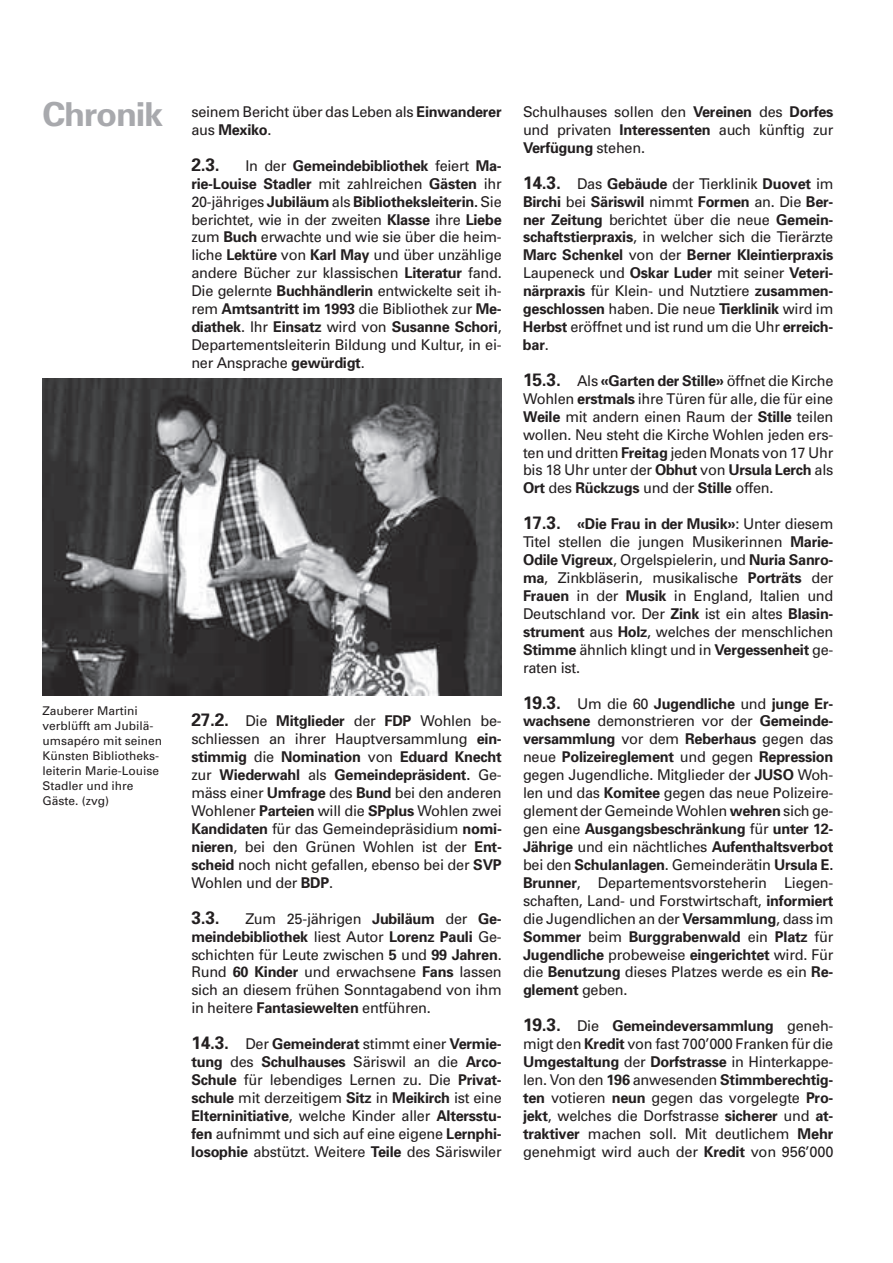
<style>
.page{position:relative;width:893px;height:1263px;background:#fff}
.page>*{position:absolute;margin:0;border:0;box-sizing:border-box;transform-origin:0 0}
.t1{font:700 33px "Univers";letter-spacing:-.035em;color:#a8a9ad;scale:1.04 1}
.t2{font:700 18px "Univers";color:#231f20}
.t3{font:14.85px/17.9px "Univers";letter-spacing:-.015em;color:#231f20;text-align:justify}
.t4{font:700 14.85px/17.9px "Univers";letter-spacing:-.015em;color:#231f20;text-align:justify}
.t5{font:12px/15px "Univers";color:#231f20}
.s1{font-weight:700}
.s2{font-weight:700;font-size:18px}
.s3{font-size:18px}
.s4{font-weight:400}
</style>
<div class="page">
<img style="left:43px;top:378px;width:459px;height:317px">
<h1 class="t1" style="left:43px;top:102px;width:118px">Chronik</h1>
<p class="t3" style="left:191px;top:104px;width:312px">seinem Bericht über das Leben als <span class="s1">Einwanderer </span>aus <span class="s1">Mexiko</span>.</p>
<p class="t2" style="left:191px;top:158px;width:30px">2.3.</p>
<p class="t3" style="left:191px;top:158px;width:312px;text-indent:54px">In der <span class="s1">Gemeindebibliothek</span> feiert <span class="s1">Ma&shy;rie-Louise Stadler</span> mit zahlreichen <span class="s1">Gästen</span> ihr 20-jähriges <span class="s1">Jubiläum</span> als <span class="s1">Bibliotheksleiterin.</span> Sie berichtet, wie in der zweiten <span class="s1">Klasse</span> ihre <span class="s1">Liebe </span>zum <span class="s1">Buch</span> erwachte und wie sie über die heim&shy;liche <span class="s1">Lektüre</span> von <span class="s1">Karl May</span> und über unzählige andere Bücher zur klassischen <span class="s1">Literatur</span> fand.<br>Die gelernte <span class="s1">Buchhändlerin</span> entwickelte seit ih&shy;rem <span class="s1">Amtsantritt im 1993</span> die Bibliothek zur <span class="s1">Me&shy;diathek</span>. Ihr <span class="s1">Einsatz</span> wird von <span class="s1">Susanne Schori</span>, Departementsleiterin Bildung und Kultur, in ei&shy;ner Ansprache <span class="s1">gewürdigt</span>.</p>
<p class="t5" style="left:43px;top:705px;width:121px">Zauberer Martini verblüfft am Jubilä&shy;umsapéro mit seinen<br>Künsten Bibliotheks&shy;leiterin Marie-Louise<br>Stadler und ihre<br>Gäste. (zvg)</p>
<p class="t3" style="left:191px;top:714px;width:312px"><span class="s2">27.2.</span> Die <span class="s1">Mitglieder</span> der <span class="s1">FDP</span> Wohlen be&shy;schliessen an ihrer Hauptversammlung <span class="s1">ein&shy;stimmig</span> die <span class="s1">Nomination</span> von <span class="s1">Eduard Knecht </span>zur <span class="s1">Wiederwahl</span> als <span class="s1">Gemeindepräsident.</span> Ge&shy;mäss einer <span class="s1">Umfrage</span> des <span class="s1">Bund</span> bei den anderen Wohlener <span class="s1">Parteien</span> will die <span class="s1">SPplus</span> Wohlen zwei <span class="s1">Kandidaten</span> für das Gemeindepräsidium <span class="s1">nomi&shy;nieren</span>, bei den Grünen Wohlen ist der <span class="s1">Ent&shy;scheid</span> noch nicht gefallen, ebenso bei der <span class="s1">SVP </span>Wohlen und der <span class="s1">BDP</span>.</p>
<p class="t2" style="left:191px;top:911px;width:30px">3.3.</p>
<p class="t3" style="left:191px;top:911px;width:312px;text-indent:54px">Zum 25-jährigen <span class="s1">Jubiläum</span> der <span class="s1">Ge&shy;meindebibliothek</span> liest Autor <span class="s1">Lorenz Pauli</span> Ge&shy;schichten für Leute zwischen <span class="s1">5</span> und <span class="s1">99 Jahren</span>.<br>Rund <span class="s1">60 Kinder</span> und erwachsene <span class="s1">Fans</span> lassen sich an diesem frühen Sonntagabend von ihm in heitere <span class="s1">Fantasiewelten</span> entführen.</p>
<p class="t3" style="left:191px;top:1036px;width:312px"><span class="s2">14.3.</span> Der <span class="s1">Gemeinderat</span> stimmt einer <span class="s1">Vermie&shy;tung</span> des <span class="s1">Schulhauses</span> Säriswil an die <span class="s1">Arco-Schule</span> für lebendiges Lernen zu. Die <span class="s1">Privat&shy;schule</span> mit derzeitigem <span class="s1">Sitz</span> in <span class="s1">Meikirch</span> ist eine <span class="s1">Elterninitiative</span>, welche Kinder aller <span class="s1">Altersstu&shy;fen</span> aufnimmt und sich auf eine eigene <span class="s1">Lernphi&shy;losophie</span> abstützt. Weitere <span class="s1">Teile</span> des Säriswiler</p>
<p class="t3" style="left:523px;top:104px;width:312px">Schulhauses sollen den <span class="s1">Vereinen</span> des <span class="s1">Dorfes </span>und privaten <span class="s1">Interessenten</span> auch künftig zur <span class="s1">Verfügung</span> stehen.</p>
<p class="t4" style="left:523px;top:176px;width:312px"><span class="s3">14.3.</span> <span class="s4">Das</span> Gebäude <span class="s4">der Tierklinik</span> Duovet <span class="s4">im </span>Birchi <span class="s4">bei</span> Säriswil <span class="s4">nimmt</span> Formen <span class="s4">an. Die</span> Ber&shy;ner Zeitung <span class="s4">berichtet über die neue</span> Gemein&shy;schaftstierpraxis<span class="s4">, in welcher sich die Tierärzte </span>Marc Schenkel <span class="s4">von der</span> Berner Kleintierpraxis <span class="s4">Laupeneck und</span> Oskar Luder <span class="s4">mit seiner</span> Veteri&shy;närpraxis <span class="s4">für Klein- und Nutztiere</span> zusammen&shy;geschlossen <span class="s4">haben. Die neue</span> Tierklinik <span class="s4">wird im </span>Herbst <span class="s4">eröffnet und ist rund um die Uhr</span> erreich&shy;bar<span class="s4">.</span></p>
<p class="t3" style="left:523px;top:373px;width:312px"><span class="s2">15.3.</span> Als <span class="s1">«Garten der Stille»</span> öffnet die Kirche Wohlen <span class="s1">erstmals</span> ihre Türen für alle, die für eine <span class="s1">Weile</span> mit andern einen Raum der <span class="s1">Stille</span> teilen wollen. Neu steht die Kirche Wohlen jeden ers&shy;ten und dritten <span class="s1">Freitag</span> jeden Monats von 17 Uhr bis 18 Uhr unter der <span class="s1">Obhut</span> von <span class="s1">Ursula Lerch</span> als <span class="s1">Ort</span> des <span class="s1">Rückzugs</span> und der <span class="s1">Stille</span> offen.</p>
<p class="t3" style="left:523px;top:516px;width:312px"><span class="s2">17.3.</span> <span class="s1">«Die Frau in der Musik»</span>: Unter diesem Titel stellen die jungen Musikerinnen <span class="s1">Marie-Odile Vigreux</span>, Orgelspielerin, und <span class="s1">Nuria Sanro&shy;ma</span>, Zinkbläserin, musikalische <span class="s1">Porträts</span> der <span class="s1">Frauen</span> in der <span class="s1">Musik</span> in England, Italien und Deutschland vor. Der <span class="s1">Zink</span> ist ein altes <span class="s1">Blasin&shy;strument</span> aus <span class="s1">Holz</span>, welches der menschlichen <span class="s1">Stimme</span> ähnlich klingt und in <span class="s1">Vergessenheit</span> ge&shy;raten ist.</p>
<p class="t3" style="left:523px;top:696px;width:312px"><span class="s2">19.3.</span> Um die 60 <span class="s1">Jugendliche</span> und <span class="s1">junge Er&shy;wachsene</span> demonstrieren vor der <span class="s1">Gemeinde&shy;versammlung</span> vor dem <span class="s1">Reberhaus</span> gegen das neue <span class="s1">Polizeireglement</span> und gegen <span class="s1">Repression </span>gegen Jugendliche. Mitglieder der <span class="s1">JUSO</span> Woh&shy;len und das <span class="s1">Komitee</span> gegen das neue Polizeire&shy;glement der Gemeinde Wohlen <span class="s1">wehren</span> sich ge&shy;gen eine <span class="s1">Ausgangsbeschränkung</span> für <span class="s1">unter 12- Jährige</span> und ein nächtliches <span class="s1">Aufenthaltsverbot </span>bei den <span class="s1">Schulanlagen</span>. Gemeinderätin <span class="s1">Ursula E.<br>Brunner</span>, Departementsvorsteherin Liegen&shy;schaften, Land- und Forstwirtschaft, <span class="s1">informiert </span>die Jugendlichen an der <span class="s1">Versammlung</span>, dass im <span class="s1">Sommer</span> beim <span class="s1">Burggrabenwald</span> ein <span class="s1">Platz</span> für <span class="s1">Jugendliche</span> probeweise <span class="s1">eingerichtet</span> wird. Für die <span class="s1">Benutzung</span> dieses Platzes werde es ein <span class="s1">Re&shy;glement</span> geben.</p>
<p class="t3" style="left:523px;top:1018px;width:312px"><span class="s2">19.3.</span> Die <span class="s1">Gemeindeversammlung</span> geneh&shy;migt den <span class="s1">Kredit</span> von fast 700’000 Franken für die <span class="s1">Umgestaltung</span> der <span class="s1">Dorfstrasse</span> in Hinterkappe&shy;len. Von den <span class="s1">196</span> anwesenden <span class="s1">Stimmberechtig&shy;ten</span> votieren <span class="s1">neun</span> gegen das vorgelegte <span class="s1">Pro&shy;jekt</span>, welches die Dorfstrasse <span class="s1">sicherer</span> und <span class="s1">at&shy;traktiver</span> machen soll. Mit deutlichem <span class="s1">Mehr </span>genehmigt wird auch der <span class="s1">Kredit</span> von 956’000</p>
</div>
